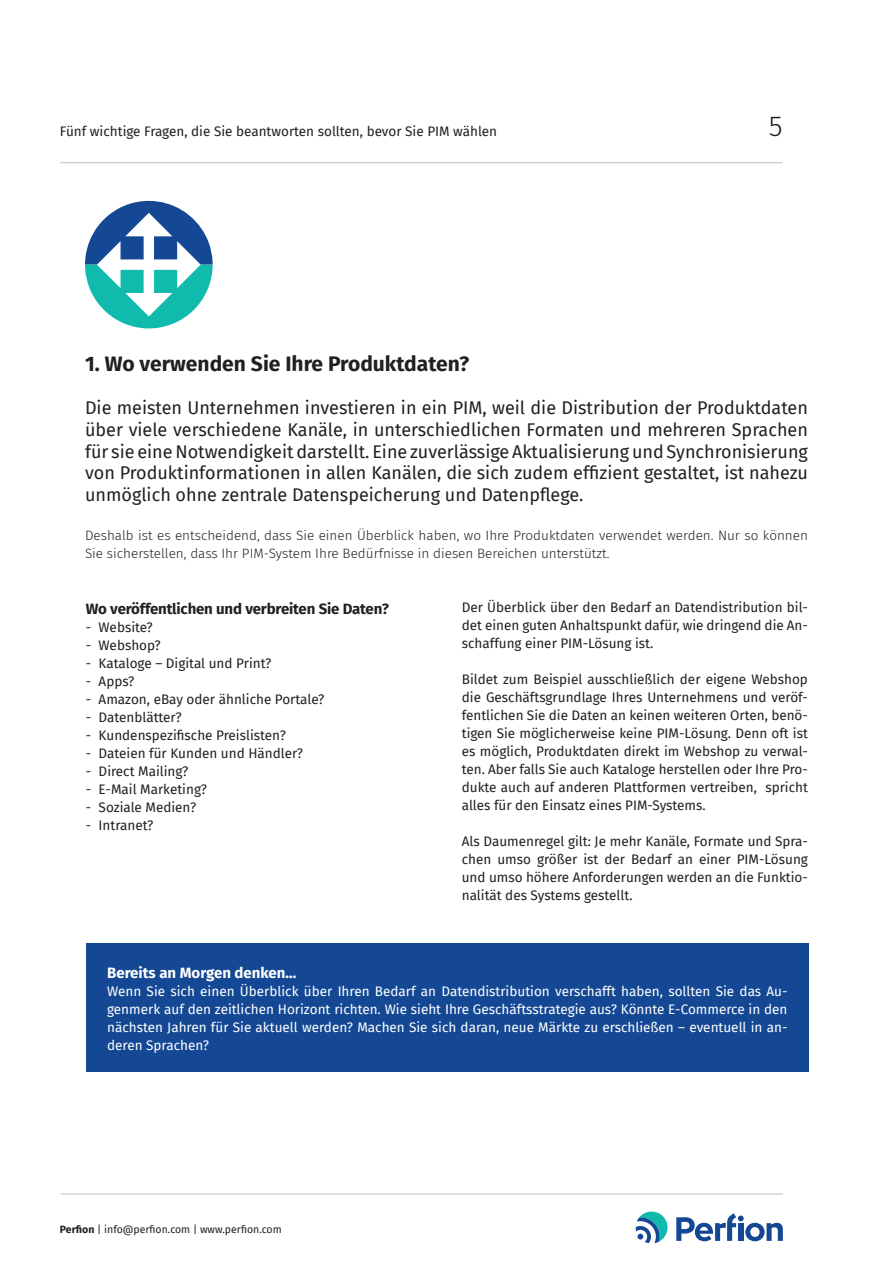
<style>
.page{position:relative;width:893px;height:1263px;background:#fff}
.page>*{position:absolute;margin:0;border:0;box-sizing:border-box;transform-origin:0 0}
.t1{font:300 28.5px "Fira Sans";color:#231f20}
.overskrift{font:700 21px "Fira Sans";color:#231f20}
.manchet{font:18px/21.6px "Fira Sans";color:#231f20;text-align:justify}
.t2{font:700 15px "Fira Sans";letter-spacing:-.01em;color:#231f20}
.brødtekst{font:700 15px "Fira Sans";color:#fff}
.brødtekst-2{font:13.5px/18px "Fira Sans";color:#231f20;text-align:justify}
.brødtekst-3{font:13.5px/18px "Fira Sans";color:#fff;text-align:justify}
.brødtekst-4{font:300 13.5px/18px "Fira Sans";color:#231f20}
.t3{font:10.5px "Fira Sans";color:#231f20}
.s1{font-weight:700}
</style>
<div class="page">
<hr style="left:60px;top:162px;width:723px;height:1px;background:#bcbdc0">
<hr style="left:61px;top:1193px;width:722px;height:1px;background:#bcbdc0">
<svg style="left:636px;top:1211px;width:32px;height:32px"></svg>
<svg style="left:676px;top:1213px;width:107px;height:28px"></svg>
<div style="left:86px;top:943px;width:723px;height:128px;background:#144894"></div>
<svg style="left:85px;top:200px;width:128px;height:128px"></svg>
<p class="brødtekst-2" style="left:60px;top:122px;width:439px">Fünf wichtige Fragen, die Sie beantworten sollten, bevor Sie PIM wählen</p>
<h1 class="t1" style="left:769px;top:106px;width:15px">5</h1>
<p class="overskrift" style="left:85px;top:346px;width:386px">1. Wo verwenden Sie Ihre Produktdaten?</p>
<p class="manchet" style="left:85px;top:397px;width:724px">Die meisten Unternehmen investieren in ein PIM, weil die Distribution der Produktdaten über viele verschiedene Kanäle, in unterschiedlichen Formaten und mehreren Sprachen für sie eine Notwendigkeit darstellt. Eine zuverlässige Aktualisierung und Synchronisierung von Produktinformationen in allen Kanälen, die sich zudem effizient gestaltet, ist nahezu unmöglich ohne zentrale Datenspeicherung und Datenpflege.</p>
<p class="brødtekst-4" style="left:85px;top:527px;width:724px">Deshalb ist es entscheidend, dass Sie einen Überblick haben, wo Ihre Produktdaten verwendet werden. Nur so können<br>Sie sicherstellen, dass Ihr PIM-System Ihre Bedürfnisse in diesen Bereichen unterstützt.</p>
<p class="t2" style="left:86px;top:596px;width:305px">Wo veröffentlichen und verbreiten Sie Daten?</p>
<p class="brødtekst-2" style="left:86px;top:618px;width:68px">- Website?</p>
<p class="brødtekst-2" style="left:86px;top:636px;width:76px">- Webshop?</p>
<p class="brødtekst-2" style="left:86px;top:654px;width:187px">- Kataloge – Digital und Print?</p>
<p class="brødtekst-2" style="left:86px;top:672px;width:50px">- Apps?</p>
<p class="brødtekst-2" style="left:86px;top:690px;width:240px">- Amazon, eBay oder ähnliche Portale?</p>
<p class="brødtekst-2" style="left:86px;top:708px;width:97px">- Datenblätter?</p>
<p class="brødtekst-2" style="left:86px;top:726px;width:202px">- Kundenspezifische Preislisten?</p>
<p class="brødtekst-2" style="left:86px;top:744px;width:219px">- Dateien für Kunden und Händler?</p>
<p class="brødtekst-2" style="left:86px;top:762px;width:104px">- Direct Mailing?</p>
<p class="brødtekst-2" style="left:86px;top:780px;width:123px">- E-Mail Marketing?</p>
<p class="brødtekst-2" style="left:86px;top:798px;width:112px">- Soziale Medien?</p>
<p class="brødtekst-2" style="left:86px;top:816px;width:69px">- Intranet?</p>
<p class="brødtekst-2" style="left:462px;top:598px;width:348px">Der Überblick über den Bedarf an Datendistribution bil&shy;det einen guten Anhaltspunkt dafür, wie dringend die An&shy;schaffung einer PIM-Lösung ist.</p>
<p class="brødtekst-2" style="left:462px;top:670px;width:348px">Bildet zum Beispiel ausschließlich der eigene Webshop die Geschäftsgrundlage Ihres Unternehmens und veröf&shy;fentlichen Sie die Daten an keinen weiteren Orten, benö&shy;tigen Sie möglicherweise keine PIM-Lösung. Denn oft ist es möglich, Produktdaten direkt im Webshop zu verwal&shy;ten. Aber falls Sie auch Kataloge herstellen oder Ihre Pro&shy;dukte auch auf anderen Plattformen vertreiben, spricht alles für den Einsatz eines PIM-Systems.</p>
<p class="brødtekst-2" style="left:462px;top:832px;width:348px">Als Daumenregel gilt: Je mehr Kanäle, Formate und Spra&shy;chen umso größer ist der Bedarf an einer PIM-Lösung und umso höhere Anforderungen werden an die Funktio&shy;nalität des Systems gestellt.</p>
<p class="brødtekst" style="left:107px;top:960px;width:191px">Bereits an Morgen denken…</p>
<p class="brødtekst-3" style="left:107px;top:982px;width:682px">Wenn Sie sich einen Überblick über Ihren Bedarf an Datendistribution verschafft haben, sollten Sie das Au&shy;genmerk auf den zeitlichen Horizont richten. Wie sieht Ihre Geschäftsstrategie aus? Könnte E-Commerce in den nächsten Jahren für Sie aktuell werden? Machen Sie sich daran, neue Märkte zu erschließen – eventuell in an&shy;deren Sprachen?</p>
<p class="t3" style="left:60px;top:1221px;width:223px"><span class="s1">Perfion</span> | info@perfion.com | www.perfion.com</p>
</div>
